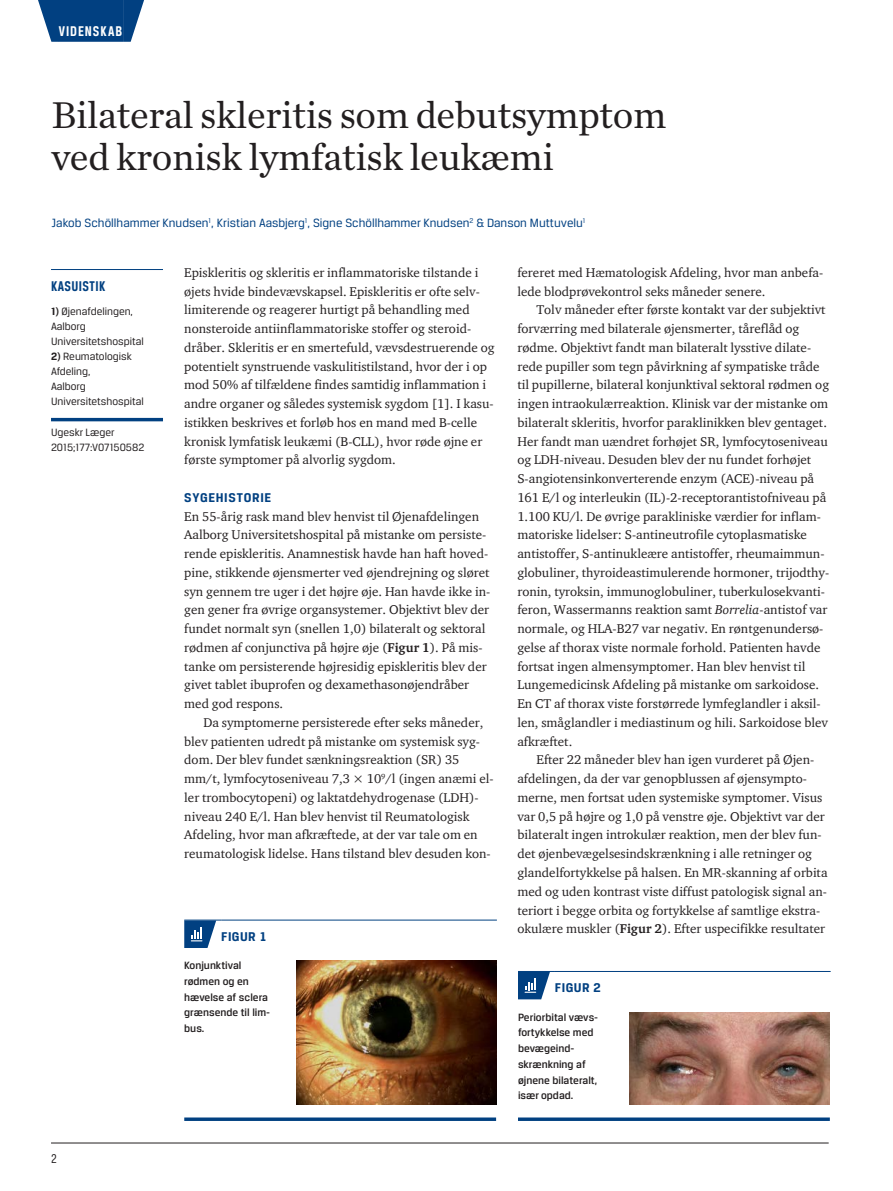
<style>
.page{position:relative;width:893px;height:1191px;background:#fff}
.page>*{position:absolute;margin:0;border:0;box-sizing:border-box;transform-origin:0 0}
.t1{font:39px/42px "Chronicle Text G1";letter-spacing:-.01em;color:#231f20}
.t2{font:700 15px "Breuer Condensed";letter-spacing:.065em;color:#fff}
.t3{font:700 15px "Breuer Condensed";letter-spacing:.03em;color:#014081}
.t4{font:700 13.5px "Breuer Text";letter-spacing:.045em;color:#014081}
.t5{font:13.5px "Breuer Condensed";color:#231f20}
.t6{font:13.05px/18.8px "ITC Charter Com";color:#231f20}
.t7{font:12.75px "Breuer Text";color:#014081}
.t8{font:500 11.25px/15.8px "Breuer Text";color:#231f20}
.t9{font:11.25px/15px "Breuer Text";color:#231f20}
.s1{font-weight:700}
.s2{font-style:italic}
</style>
<div class="page">
<hr style="left:51px;top:1142px;width:778px;height:1px;background:#231f20">
<div style="left:59px;top:0;width:64px;height:42px;background:#014081"></div>
<svg style="left:38px;top:0;width:21px;height:42px"></svg>
<svg style="left:123px;top:0;width:21px;height:42px"></svg>
<hr style="left:51px;top:269px;width:112px;height:1px;background:#014081">
<hr style="left:51px;top:418px;width:112px;height:3px;background:#014081">
<hr style="left:184px;top:919px;width:37px;height:1px;background:#014081">
<hr style="left:221px;top:919px;width:276px;height:1px;background:#014081">
<svg style="left:184px;top:920px;width:32px;height:28px"></svg>
<img style="left:296px;top:960px;width:200px;height:144px">
<svg style="left:184px;top:1117px;width:312px;height:4px"></svg>
<hr style="left:518px;top:971px;width:37px;height:1px;background:#014081">
<hr style="left:555px;top:971px;width:276px;height:1px;background:#014081">
<svg style="left:518px;top:972px;width:32px;height:27px"></svg>
<img style="left:630px;top:1012px;width:200px;height:92px">
<svg style="left:518px;top:1117px;width:312px;height:4px"></svg>
<p class="t2" style="left:59px;top:23px;width:65px">VIDENSKAB</p>
<h1 class="t1" style="left:52px;top:92px;width:616px">Bilateral skleritis som debutsymptom ved kronisk lymfatisk leukæmi</h1>
<p class="t7" style="left:52px;top:215px;width:535px">Jakob Schöllhammer Knudsen<sup>1</sup>, Kristian Aasbjerg<sup>1</sup>, Signe Schöllhammer Knudsen<sup>2</sup> &amp; Danson Muttuvelu<sup>1</sup></p>
<p class="t6" style="left:184px;top:263px;width:312px">Episkleritis og skleritis er inflammatoriske tilstande i øjets hvide bindevævskapsel. Episkleritis er ofte selv&shy;limiterende og reagerer hurtigt på behandling med nonsteroide antiinflammatoriske stoffer og steroid&shy;dråber. Skleritis er en smertefuld, vævsdestruerende og potentielt synstruende vaskulitistilstand, hvor der i op mod 50% af tilfældene findes samtidig inflammation i andre organer og således systemisk sygdom [1]. I kasu&shy;istikken beskrives et forløb hos en mand med B-celle kronisk lymfatisk leukæmi (B-CLL), hvor røde øjne er første symptomer på alvorlig sygdom.</p>
<p class="t4" style="left:184px;top:490px;width:89px">SYGEHISTORIE</p>
<p class="t6" style="left:184px;top:506px;width:308px">En 55-årig rask mand blev henvist til Øjenafdelingen Aalborg Universitetshospital på mistanke om persiste&shy;rende episkleritis. Anamnestisk havde han haft hoved&shy;pine, stikkende øjensmerter ved øjendrejning og sløret syn gennem tre uger i det højre øje. Han havde ikke in&shy;gen gener fra øvrige organsystemer. Objektivt blev der fundet normalt syn (snellen 1,0) bilateralt og sektoral rødmen af conjunctiva på højre øje (<span class="s1">Figur 1</span>). På mis&shy;tanke om persisterende højresidig episkleritis blev der givet tablet ibuprofen og dexamethasonøjendråber med god respons.</p>
<p class="t6" style="left:184px;top:713px;width:311px;text-indent:19px">Da symptomerne persisterede efter seks måneder, blev patienten udredt på mistanke om systemisk syg&shy;dom. Der blev fundet sænkningsreaktion (SR) 35 mm/t, lymfocytoseniveau 7,3 × 10<sup>9</sup>/l (ingen anæmi el&shy;ler trombocytopeni) og laktatdehydrogenase (LDH)- niveau 240 E/l. Han blev henvist til Reumatologisk Afdeling, hvor man afkræftede, at der var tale om en reumatologisk lidelse. Hans tilstand blev desuden kon-</p>
<p class="t6" style="left:517px;top:263px;width:307px">fereret med Hæmatologisk Afdeling, hvor man anbefa&shy;lede blodprøvekontrol seks måneder senere.</p>
<p class="t6" style="left:517px;top:300px;width:313px;text-indent:19px">Tolv måneder efter første kontakt var der subjektivt forværring med bilaterale øjensmerter, tåreflåd og rødme. Objektivt fandt man bilateralt lysstive dilate&shy;rede pupiller som tegn påvirkning af sympatiske tråde til pupillerne, bilateral konjunktival sektoral rødmen og ingen intraokulærreaktion. Klinisk var der mistanke om bilateralt skleritis, hvorfor paraklinikken blev gentaget.<br>Her fandt man uændret forhøjet SR, lymfocytoseniveau og LDH-niveau. Desuden blev der nu fundet forhøjet S-angiotensinkonverterende enzym (ACE)-niveau på 161 E/l og interleukin (IL)-2-receptorantistofniveau på 1.100 KU/l. De øvrige parakliniske værdier for inflam&shy;matoriske lidelser: S-antineutrofile cytoplasmatiske antistoffer, S-antinukleære antistoffer, rheumaimmun&shy;globuliner, thyroideastimulerende hormoner, trijodthy&shy;ronin, tyroksin, immunoglobuliner, tuberkulosekvanti&shy;feron, Wassermanns reaktion samt <span class="s2">Borrelia</span>--antistof var normale, og HLA-B27 var negativ. En røntgenundersø&shy;gelse af thorax viste normale forhold. Patienten havde fortsat ingen almensymptomer. Han blev henvist til Lungemedicinsk Afdeling på mistanke om sarkoidose.<br>En CT af thorax viste forstørrede lymfeglandler i aksil&shy;len, småglandler i mediastinum og hili. Sarkoidose blev afkræftet.</p>
<p class="t6" style="left:517px;top:750px;width:312px;text-indent:19px">Efter 22 måneder blev han igen vurderet på Øjen&shy;afdelingen, da der var genopblussen af øjensympto&shy;merne, men fortsat uden systemiske symptomer. Visus var 0,5 på højre og 1,0 på venstre øje. Objektivt var der bilateralt ingen introkulær reaktion, men der blev fun&shy;det øjenbevægelsesindskrænkning i alle retninger og glandelfortykkelse på halsen. En MR-skanning af orbita med og uden kontrast viste diffust patologisk signal an&shy;teriort i begge orbita og fortykkelse af samtlige ekstra&shy;okulære muskler (<span class="s1">Figur 2</span>). Efter uspecifikke resultater</p>
<p class="t3" style="left:51px;top:278px;width:56px">KASUISTIK</p>
<p class="t9" style="left:51px;top:304px;width:94px"><span class="s1">1)</span> Øjenafdelingen,<br>Aalborg<br>Universitetshospital</p>
<p class="t9" style="left:51px;top:349px;width:94px"><span class="s1">2)</span> Reumatologisk<br>Afdeling,<br>Aalborg<br>Universitetshospital</p>
<p class="t9" style="left:51px;top:425px;width:95px">Ugeskr Læger<br>2015;177:V07150582</p>
<p class="t4" style="left:221px;top:928px;width:47px">FIGUR 1</p>
<p class="t8" style="left:184px;top:957px;width:87px">Konjunktival rødmen og en hævelse af sclera grænsende til lim&shy;bus.</p>
<p class="t4" style="left:555px;top:980px;width:47px">FIGUR 2</p>
<p class="t8" style="left:518px;top:1008px;width:82px">Periorbital vævs&shy;fortykkelse med bevægeind&shy;skrænkning af øjnene bilateralt, især opdad.</p>
<p class="t5" style="left:51px;top:1150px;width:7px">2</p>
</div>
